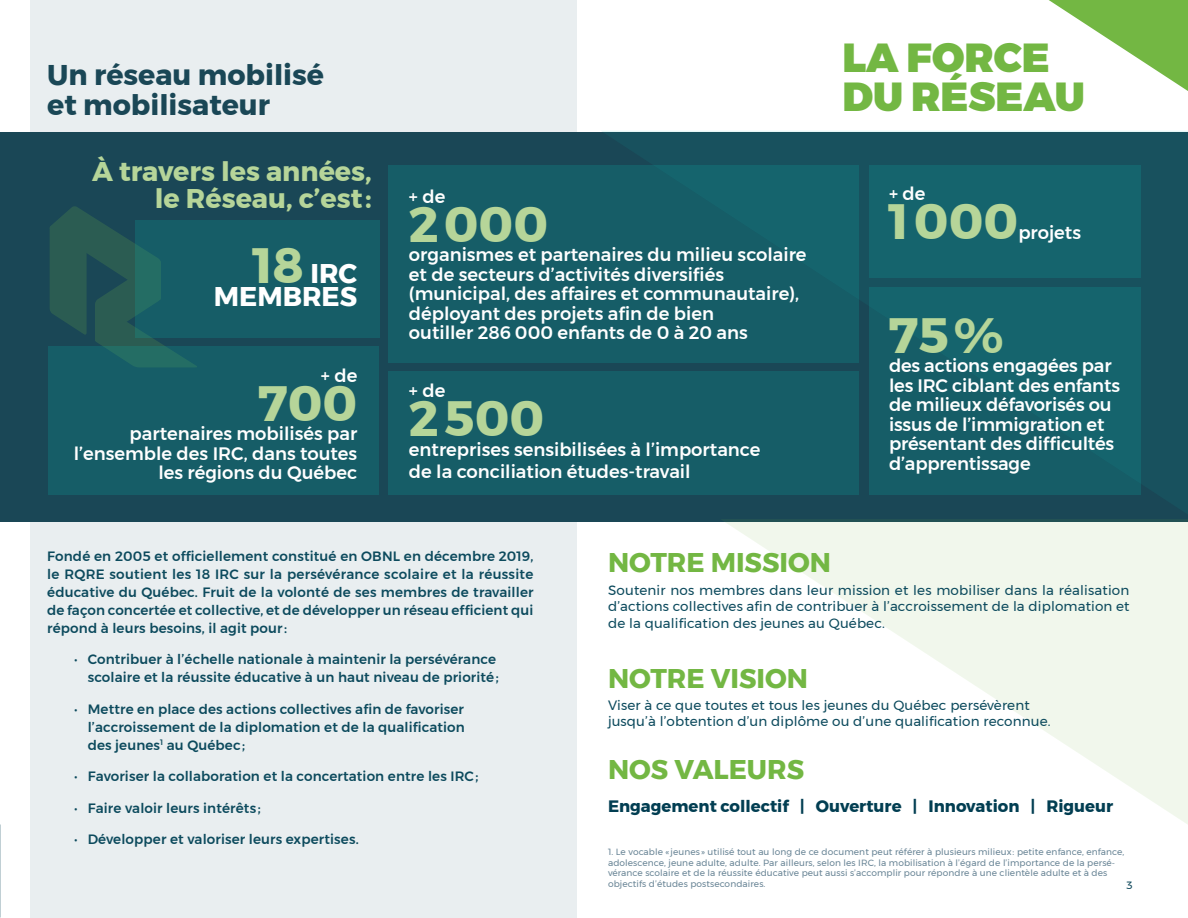
<style>
.page{position:relative;width:1188px;height:918px;background:#fff}
.page>*{position:absolute;margin:0;border:0;box-sizing:border-box;transform-origin:0 0}
.t1{font:700 49.5px "Montserrat";color:#b6d599}
.t2{font:900 40.5px/39px "Montserrat";color:#73b743}
.t3{font:700 28.5px/30px "Montserrat";color:#1a4756}
.t4{font:700 27px/27px "Montserrat";color:#b6d599;text-align:right}
.t5{font:700 27px "Montserrat";color:#73b743}
.t6{font:700 27px/22.5px "Montserrat";color:#fff;text-align:right}
.t7{font:500 18px/19.5px "Montserrat";color:#fff}
.t8{font:700 16.5px "Montserrat";color:#023e52}
.t9{font:500 13.5px/18px "Montserrat";letter-spacing:.01em;color:#0c4a5d;text-align:justify}
.t10{font:13.5px/16.5px "Montserrat";letter-spacing:.01em;color:#0c4a5d}
.t11{font:10.5px "Montserrat";color:#023e52}
.t12{font:9px/10.5px "Montserrat";letter-spacing:.01em;color:#698596}
.s1{font-size:49.5px;color:#b6d599}
.s2{font-weight:400}
</style>
<div class="page">
<div style="left:30px;top:0;width:547px;height:918px;background:#e9eef0"></div>
<div style="left:0;top:132px;width:1188px;height:390px;background:#1a4756"></div>
<svg style="left:726px;top:522px;width:462px;height:302px;fill:#f2f8ee"></svg>
<svg style="left:50px;top:206px;width:114px;height:140px"></svg>
<svg style="left:1049px;top:0;width:139px;height:91px"></svg>
<div style="left:389px;top:165px;width:470px;height:198px;background:#165d67"></div>
<div style="left:869px;top:287px;width:272px;height:208px;background:#15646d"></div>
<div style="left:869px;top:165px;width:272px;height:113px;background:#15646d"></div>
<div style="left:48px;top:346px;width:331px;height:149px;background:#165d67"></div>
<div style="left:135px;top:220px;width:244px;height:118px;background:#165d67"></div>
<div style="left:389px;top:372px;width:470px;height:123px;background:#165d67"></div>
<h3 class="t3" style="left:47px;top:60px;width:278px">Un réseau mobilisé et mobilisateur</h3>
<h3 class="t4" style="left:92px;top:157px;width:281px">À travers les années, le Réseau, c’est :</h3>
<h3 class="t6" style="left:214px;top:263px;width:145px"><span class="s1">18</span> IRC<br>MEMBRES</h3>
<h3 class="t7" style="left:321px;top:366px;width:38px">+ de</h3>
<h1 class="t1" style="left:259px;top:364px;width:100px">700</h1>
<h3 class="t7" style="left:74px;top:424px;width:285px;text-align:right">partenaires mobilisés par l’ensemble des IRC, dans toutes les régions du Québec</h3>
<h3 class="t7" style="left:409px;top:186px;width:38px">+ de</h3>
<h1 class="t1" style="left:409px;top:184px;width:141px">2 000</h1>
<h3 class="t7" style="left:409px;top:245px;width:399px">organismes et partenaires du milieu scolaire et de secteurs d’activités diversifiés (municipal, des affaires et communautaire), déployant des projets afin de bien<br>outiller 286 000 enfants de 0 à 20 ans</h3>
<h3 class="t7" style="left:409px;top:381px;width:38px">+ de</h3>
<h1 class="t1" style="left:409px;top:379px;width:137px">2 500</h1>
<h3 class="t7" style="left:409px;top:438px;width:353px;line-height:22.5px">entreprises sensibilisées à l’importance de la conciliation études-travail</h3>
<h2 class="t2" style="left:842px;top:39px;width:244px">LA FORCE<br>DU RÉSEAU</h2>
<h3 class="t7" style="left:889px;top:184px;width:38px">+ de</h3>
<h1 class="t1" style="left:889px;top:182px;width:131px">1 000</h1>
<h3 class="t7" style="left:1018px;top:223px;width:64px">projets</h3>
<h1 class="t1" style="left:889px;top:296px;width:116px">75 %</h1>
<h3 class="t7" style="left:889px;top:356px;width:233px">des actions engagées par les IRC ciblant des enfants de milieux défavorisés ou issus de l’immigration et présentant des difficultés d’apprentissage</h3>
<p class="t9" style="left:47px;top:547px;width:488px">Fondé en 2005 et officiellement constitué en OBNL en décembre 2019, le RQRE soutient les 18 IRC sur la persévérance scolaire et la réussite éducative du Québec. Fruit de la volonté de ses membres de travailler de façon concertée et collective, et de développer un réseau efficient qui répond à leurs besoins, il agit pour :</p>
<p class="t9" style="left:74px;top:650px;width:426px;text-align:right"><span class="s2">•</span> Contribuer à l’échelle nationale à maintenir la persévérance scolaire et la réussite éducative à un haut niveau de priorité ;</p>
<p class="t9" style="left:88px;top:700px;width:379px;text-indent:-14px"><span class="s2">•</span> Mettre en place des actions collectives afin de favoriser l’accroissement de la diplomation et de la qualification des jeunes<sup>1</sup> au Québec ;</p>
<p class="t9" style="left:74px;top:767px;width:406px"><span class="s2">•</span> Favoriser la collaboration et la concertation entre les IRC ;</p>
<p class="t9" style="left:74px;top:799px;width:188px"><span class="s2">•</span> Faire valoir leurs intérêts ;</p>
<p class="t9" style="left:74px;top:830px;width:286px"><span class="s2">•</span> Développer et valoriser leurs expertises.</p>
<h3 class="t5" style="left:608px;top:540px;width:225px">NOTRE MISSION</h3>
<p class="t10" style="left:608px;top:582px;width:523px;text-align:justify">Soutenir nos membres dans leur mission et les mobiliser dans la réalisation d’actions collectives afin de contribuer à l’accroissement de la diplomation et de la qualification des jeunes au Québec.</p>
<h3 class="t5" style="left:608px;top:656px;width:202px">NOTRE VISION</h3>
<p class="t10" style="left:608px;top:697px;width:444px">Viser à ce que toutes et tous les jeunes du Québec persévèrent jusqu’à l’obtention d’un diplôme ou d’une qualification reconnue.</p>
<h3 class="t5" style="left:608px;top:748px;width:198px">NOS VALEURS</h3>
<p class="t8" style="left:608px;top:793px;width:507px">Engagement collectif | Ouverture | Innovation | Rigueur</p>
<p class="t12" style="left:608px;top:846px;width:518px">1. Le vocable « jeunes » utilisé tout au long de ce document peut référer à plusieurs milieux : petite enfance, enfance, adolescence, jeune adulte, adulte. Par ailleurs, selon les IRC, la mobilisation à l’égard de l’importance de la persé&shy;vérance scolaire et de la réussite éducative peut aussi s’accomplir pour répondre à une clientèle adulte et à des objectifs d’études postsecondaires.</p>
<p class="t11" style="left:1127px;top:877px;width:8px">3</p>
</div>
